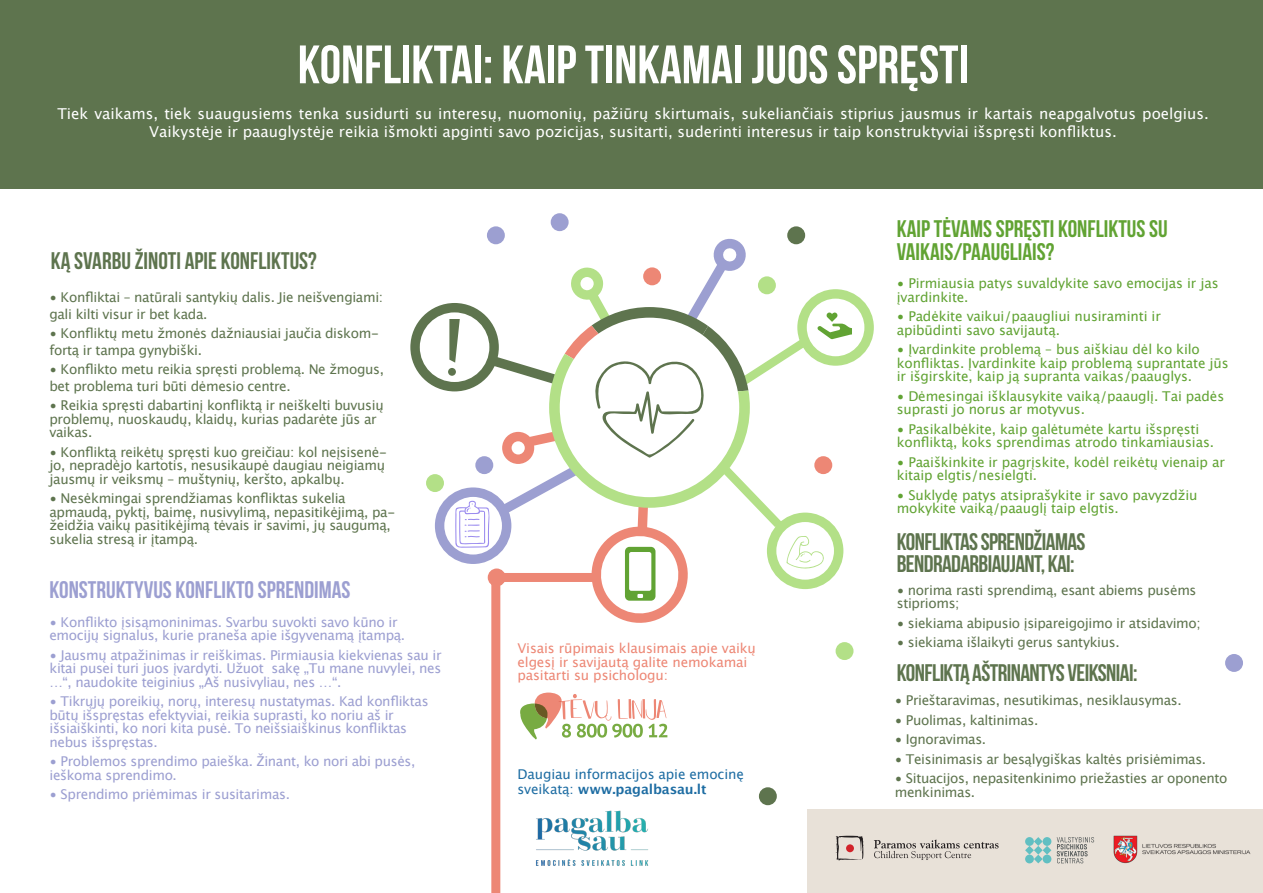
<style>
.page{position:relative;width:1263px;height:893px;background:#fff}
.page>*{position:absolute;margin:0;border:0;box-sizing:border-box;transform-origin:0 0}
.t1{font:700 54px "Bebas Neue";color:#fff}
.t2{font:700 24px/22.5px "Bebas Neue";letter-spacing:-.025em;color:#5e744e}
.t3{font:700 24px/22.5px "Bebas Neue";color:#61a333}
.t4{font:700 24px "Bebas Neue";color:#9c9fd1}
.t5{font:700 24px "Bebas Neue";color:#5e744e}
.t6{font:15px/18px "Lucida Grande";color:#fff;text-align:center}
.t7{font:13.5px/13.5px "Lucida Grande";letter-spacing:-.025em;color:#5e744e}
.t8{font:13.5px/13.5px "Lucida Grande";letter-spacing:-.01em;color:#61a333}
.t9{font:13.5px/13.5px "Lucida Grande";letter-spacing:-.025em;color:#9c9fd1}
.t10{font:13.5px/13.5px "Lucida Grande";letter-spacing:-.01em;color:#ed8775}
.t11{font:13.5px/15px "Lucida Grande";letter-spacing:-.01em;color:#1e6da3}
.s1{font-weight:700}
</style>
<div class="page">
<div style="left:0;top:0;width:1263px;height:188px;background:#5e744e"></div>
<div style="left:808px;top:809px;width:455px;height:84px;background:#e8e1d8"></div>
<svg style="left:874px;top:839px;width:124px;height:21px"></svg>
<svg style="left:835px;top:835px;width:28px;height:26px"></svg>
<div style="left:846px;top:844px;width:8px;height:8px;background:#d2232a;border-radius:50%"></div>
<svg style="left:1025px;top:837px;width:26px;height:26px"></svg>
<svg style="left:1057px;top:837px;width:37px;height:26px"></svg>
<div style="left:551px;top:213px;width:18px;height:18px;background:#9c9fd1;border-radius:50%"></div>
<div style="left:787px;top:226px;width:18px;height:18px;background:#5e744e;border-radius:50%"></div>
<div style="left:487px;top:226px;width:18px;height:18px;background:#9c9fd1;border-radius:50%"></div>
<div style="left:1225px;top:654px;width:18px;height:18px;background:#9c9fd1;border-radius:50%"></div>
<div style="left:835px;top:642px;width:18px;height:18px;background:#b3e087;border-radius:50%"></div>
<div style="left:759px;top:787px;width:18px;height:18px;background:#5e744e;border-radius:50%"></div>
<svg style="left:520px;top:692px;width:147px;height:47px"></svg>
<div style="left:491px;top:577px;width:9px;height:316px;background:#ed8775"></div>
<img style="left:1113px;top:835px;width:138px;height:29px">
<img style="left:536px;top:810px;width:113px;height:56px">
<svg style="left:410px;top:237px;width:464px;height:392px"></svg>
<h1 class="t1" style="left:298px;top:35px;width:672px">KONFLIKTAI: KAIP TINKAMAI JUOS SPRĘSTI</h1>
<p class="t6" style="left:57px;top:105px;width:1153px">Tiek vaikams, tiek suaugusiems tenka susidurti su interesų, nuomonių, pažiūrų skirtumais, sukeliančiais stiprius jausmus ir kartais neapgalvotus poelgius.<br>Vaikystėje ir paauglystėje reikia išmokti apginti savo pozicijas, susitarti, suderinti interesus ir taip konstruktyviai išspręsti konfliktus.</p>
<h2 class="t5" style="left:51px;top:248px;width:267px">KĄ SVARBU ŽINOTI APIE KONFLIKTUS?</h2>
<p class="t7" style="left:49px;top:289px;width:335px;line-height:16.5px">• Konfliktai – natūrali santykių dalis. Jie neišvengiami: gali kilti visur ir bet kada.</p>
<p class="t7" style="left:49px;top:325px;width:331px;line-height:16.5px">• Konfliktų metu žmonės dažniausiai jaučia diskom&shy;fortą ir tampa gynybiški.</p>
<p class="t7" style="left:49px;top:361px;width:336px;line-height:16.5px">• Konflikto metu reikia spręsti problemą. Ne žmogus, bet problema turi būti dėmesio centre.</p>
<p class="t7" style="left:49px;top:399px;width:336px">• Reikia spręsti dabartinį konfliktą ir neiškelti buvusių problemų, nuoskaudų, klaidų, kurias padarėte jūs ar vaikas.</p>
<p class="t7" style="left:49px;top:445px;width:339px">• Konfliktą reikėtų spręsti kuo greičiau: kol neįsisenė&shy;jo, nepradėjo kartotis, nesusikaupė daugiau neigiamų jausmų ir veiksmų – muštynių, keršto, apkalbų.</p>
<p class="t7" style="left:49px;top:492px;width:347px">• Nesėkmingai sprendžiamas konfliktas sukelia apmaudą, pyktį, baimę, nusivylimą, nepasitikėjimą, pa&shy;žeidžia vaikų pasitikėjimą tėvais ir savimi, jų saugumą, sukelia stresą ir įtampą.</p>
<h2 class="t4" style="left:49px;top:576px;width:303px">KONSTRUKTYVUS KONFLIKTO SPRENDIMAS</h2>
<p class="t9" style="left:49px;top:615px;width:357px">• Konflikto įsisąmoninimas. Svarbu suvokti savo kūno ir emocijų signalus, kurie praneša apie išgyvenamą įtampą.</p>
<p class="t9" style="left:49px;top:648px;width:394px;text-align:justify">• Jausmų atpažinimas ir reiškimas. Pirmiausia kiekvienas sau ir kitai pusei turi juos įvardyti. Užuot sakę „Tu mane nuvylei, nes …“, naudokite teiginius „Aš nusivyliau, nes …“.</p>
<p class="t9" style="left:49px;top:695px;width:381px">• Tikrųjų poreikių, norų, interesų nustatymas. Kad konfliktas būtų išspręstas efektyviai, reikia suprasti, ko noriu aš ir išsiaiškinti, ko nori kita pusė. To neišsiaiškinus konfliktas nebus išspręstas.</p>
<p class="t9" style="left:49px;top:755px;width:367px">• Problemos sprendimo paieška. Žinant, ko nori abi pusės, ieškoma sprendimo.</p>
<p class="t9" style="left:49px;top:788px;width:242px">• Sprendimo priėmimas ir susitarimas.</p>
<p class="t10" style="left:517px;top:642px;width:240px">Visais rūpimais klausimais apie vaikų elgesį ir savijautą galite nemokamai pasitarti su psichologu:</p>
<p class="t11" style="left:517px;top:767px;width:228px">Daugiau informacijos apie emocinę sveikatą: <span class="s1">www.pagalbasau.lt</span></p>
<h2 class="t3" style="left:897px;top:217px;width:272px">KAIP TĖVAMS SPRĘSTI KONFLIKTUS SU<br>VAIKAIS/PAAUGLIAIS?</h2>
<p class="t8" style="left:897px;top:277px;width:323px">• Pirmiausia patys suvaldykite savo emocijas ir jas įvardinkite.</p>
<p class="t8" style="left:897px;top:310px;width:266px">• Padėkite vaikui/paaugliui nusiraminti ir apibūdinti savo savijautą.</p>
<p class="t8" style="left:897px;top:343px;width:333px">• Įvardinkite problemą – bus aiškiau dėl ko kilo konfliktas. Įvardinkite kaip problemą suprantate jūs ir išgirskite, kaip ją supranta vaikas/paauglys.</p>
<p class="t8" style="left:897px;top:389px;width:329px">• Dėmesingai išklausykite vaiką/paauglį. Tai padės suprasti jo norus ar motyvus.</p>
<p class="t8" style="left:897px;top:422px;width:319px">• Pasikalbėkite, kaip galėtumėte kartu išspręsti konfliktą, koks sprendimas atrodo tinkamiausias.</p>
<p class="t8" style="left:897px;top:455px;width:330px">• Paaiškinkite ir pagrįskite, kodėl reikėtų vienaip ar kitaip elgtis/nesielgti.</p>
<p class="t8" style="left:897px;top:488px;width:302px">• Suklydę patys atsiprašykite ir savo pavyzdžiu mokykite vaiką/paauglį taip elgtis.</p>
<h2 class="t2" style="left:897px;top:530px;width:190px">KONFLIKTAS SPRENDŽIAMAS<br>BENDRADARBIAUJANT, KAI:</h2>
<p class="t7" style="left:897px;top:583px;width:301px">• norima rasti sprendimą, esant abiems pusėms stiprioms;</p>
<p class="t7" style="left:897px;top:616px;width:305px">• siekiama abipusio įsipareigojimo ir atsidavimo;</p>
<p class="t7" style="left:897px;top:636px;width:224px">• siekiama išlaikyti gerus santykius.</p>
<h2 class="t2" style="left:897px;top:661px;width:242px">KONFLIKTĄ AŠTRINANTYS VEIKSNIAI:</h2>
<p class="t7" style="left:895px;top:694px;width:288px">• Prieštaravimas, nesutikimas, nesiklausymas.</p>
<p class="t7" style="left:895px;top:713px;width:145px">• Puolimas, kaltinimas.</p>
<p class="t7" style="left:895px;top:733px;width:93px">• Ignoravimas.</p>
<p class="t7" style="left:895px;top:752px;width:313px">• Teisinimasis ar besąlygiškas kaltės prisiėmimas.</p>
<p class="t7" style="left:895px;top:772px;width:334px">• Situacijos, nepasitenkinimo priežasties ar oponento menkinimas.</p>
</div>
